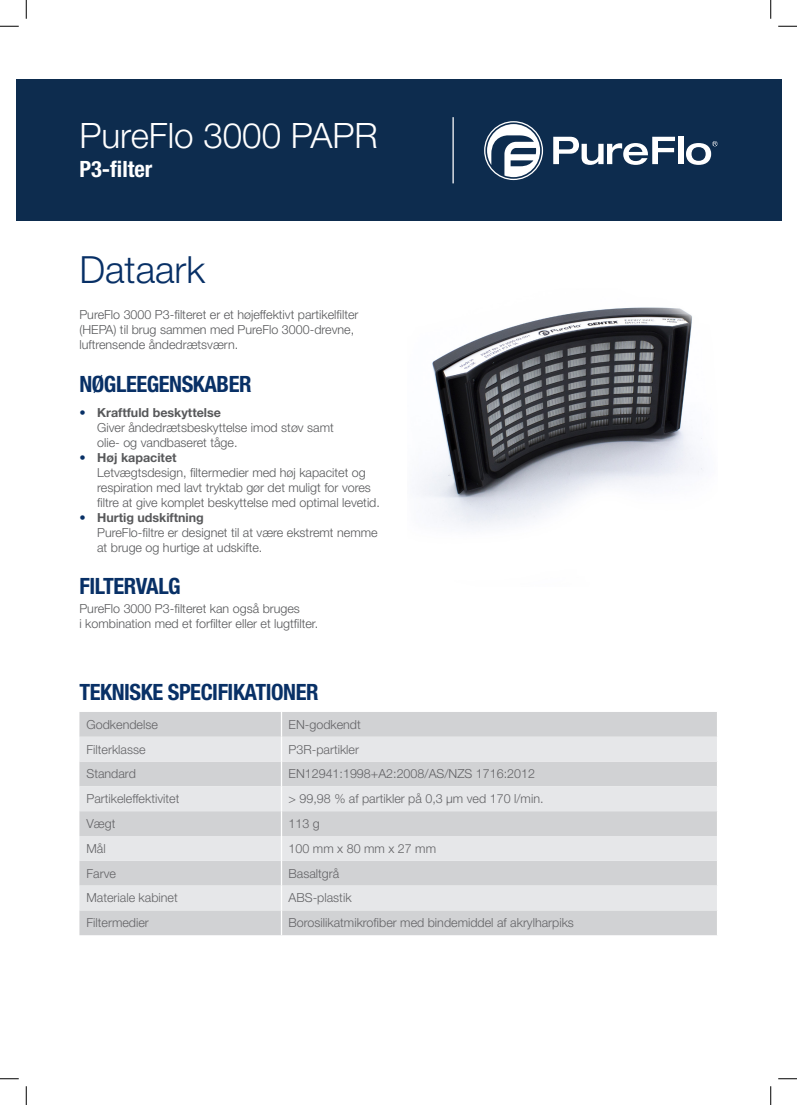
<style>
.page{position:relative;width:797px;height:1105px;background:#fff}
.page>*{position:absolute;margin:0;border:0;box-sizing:border-box;transform-origin:0 0}
.t1{font:300 37.5px "Helvetica Neue LT Pro";color:#083066}
.t2{font:300 35px "Helvetica Neue LT Pro";color:#fff}
.t3{font:700 condensed 22.5px "Helvetica Neue LT Pro";letter-spacing:-.02em;color:#083066}
.t4{font:700 condensed 22.5px "Helvetica Neue LT Pro";color:#fff}
.t5{font:300 12.5px/15px "Helvetica Neue LT Pro";color:#57585a}
.t6{font:300 12.5px "Helvetica Neue LT Pro";color:#636366}
.s1{color:#083066}
.s2{font-weight:700}
</style>
<div class="page">
<div style="left:16px;top:79px;width:765px;height:142px;background:#0d2c4e"></div>
<hr style="left:452px;top:117px;width:2px;height:66px;background:#fff">
<div style="left:79px;top:712px;width:638px;height:223px;background:#d1d2d4"></div>
<svg style="left:79px;top:737px;width:638px;height:173px;background:#dddee0"></svg>
<svg style="left:281px;top:712px;width:1px;height:223px"></svg>
<img style="left:420px;top:307px;width:284px;height:220px">
<svg style="left:484px;top:121px;width:59px;height:59px"></svg>
<svg style="left:553px;top:137px;width:122px;height:28px"></svg>
<div style="left:678px;top:136px;width:5px;height:28px;background:#fff"></div>
<svg style="left:686px;top:141px;width:31px;height:24px"></svg>
<svg style="left:0;top:25px;width:19px;height:2px"></svg>
<svg style="left:778px;top:25px;width:19px;height:2px"></svg>
<svg style="left:0;top:1078px;width:19px;height:1px"></svg>
<svg style="left:778px;top:1078px;width:19px;height:1px"></svg>
<svg style="left:25px;top:0;width:2px;height:19px"></svg>
<svg style="left:25px;top:1086px;width:2px;height:19px"></svg>
<svg style="left:770px;top:0;width:1px;height:19px"></svg>
<svg style="left:770px;top:1086px;width:1px;height:19px"></svg>
<p class="t2" style="left:79px;top:115px;width:300px">PureFlo 3000 PAPR</p>
<p class="t4" style="left:79px;top:156px;width:74px">P3-filter</p>
<p class="t1" style="left:79px;top:247px;width:127px">Dataark</p>
<p class="t5" style="left:79px;top:307px;width:281px">PureFlo 3000 P3-filteret er et højeffektivt partikelfilter (HEPA) til brug sammen med PureFlo 3000-drevne, luftrensende åndedrætsværn.</p>
<p class="t3" style="left:79px;top:370px;width:174px">NØGLEEGENSKABER</p>
<p class="t5" style="left:97px;top:404px;width:238px;text-indent:-18px"><span class="s1">•</span> <span class="s2">Kraftfuld beskyttelse<br></span>Giver åndedrætsbeskyttelse imod støv samt olie- og vandbaseret tåge.</p>
<p class="t5" style="left:97px;top:449px;width:284px;text-indent:-18px"><span class="s1">•</span> <span class="s2">Høj kapacitet<br></span>Letvægtsdesign, filtermedier med høj kapacitet og respiration med lavt tryktab gør det muligt for vores filtre at give komplet beskyttelse med optimal levetid.</p>
<p class="t5" style="left:97px;top:509px;width:282px;text-indent:-18px"><span class="s1">•</span> <span class="s2">Hurtig udskiftning<br></span>PureFlo-filtre er designet til at være ekstremt nemme at bruge og hurtige at udskifte.</p>
<p class="t3" style="left:79px;top:573px;width:103px">FILTERVALG</p>
<p class="t5" style="left:79px;top:601px;width:240px">PureFlo 3000 P3-filteret kan også bruges<br>i kombination med et forfilter eller et lugtfilter.</p>
<p class="t3" style="left:79px;top:678px;width:241px">TEKNISKE SPECIFIKATIONER</p>
<p class="t6" style="left:86px;top:717px;width:73px">Godkendelse</p>
<p class="t6" style="left:288px;top:717px;width:74px">EN-godkendt</p>
<p class="t6" style="left:86px;top:741px;width:61px">Filterklasse</p>
<p class="t6" style="left:288px;top:741px;width:72px">P3R-partikler</p>
<p class="t6" style="left:86px;top:766px;width:51px">Standard</p>
<p class="t6" style="left:288px;top:766px;width:248px">EN12941:1998+A2:2008/AS/NZS 1716:2012</p>
<p class="t6" style="left:86px;top:791px;width:94px">Partikeleffektivitet</p>
<p class="t6" style="left:288px;top:791px;width:256px">&gt; 99,98 % af partikler på 0,3 μm ved 170 l/min.</p>
<p class="t6" style="left:86px;top:816px;width:30px">Vægt</p>
<p class="t6" style="left:288px;top:816px;width:33px">113 g</p>
<p class="t6" style="left:86px;top:841px;width:21px">Mål</p>
<p class="t6" style="left:288px;top:841px;width:149px">100 mm x 80 mm x 27 mm</p>
<p class="t6" style="left:86px;top:865px;width:31px">Farve</p>
<p class="t6" style="left:288px;top:865px;width:52px">Basaltgrå</p>
<p class="t6" style="left:86px;top:890px;width:93px">Materiale kabinet</p>
<p class="t6" style="left:288px;top:890px;width:64px">ABS-plastik</p>
<p class="t6" style="left:86px;top:915px;width:64px">Filtermedier</p>
<p class="t6" style="left:288px;top:915px;width:287px">Borosilikatmikrofiber med bindemiddel af akrylharpiks</p>
</div>
